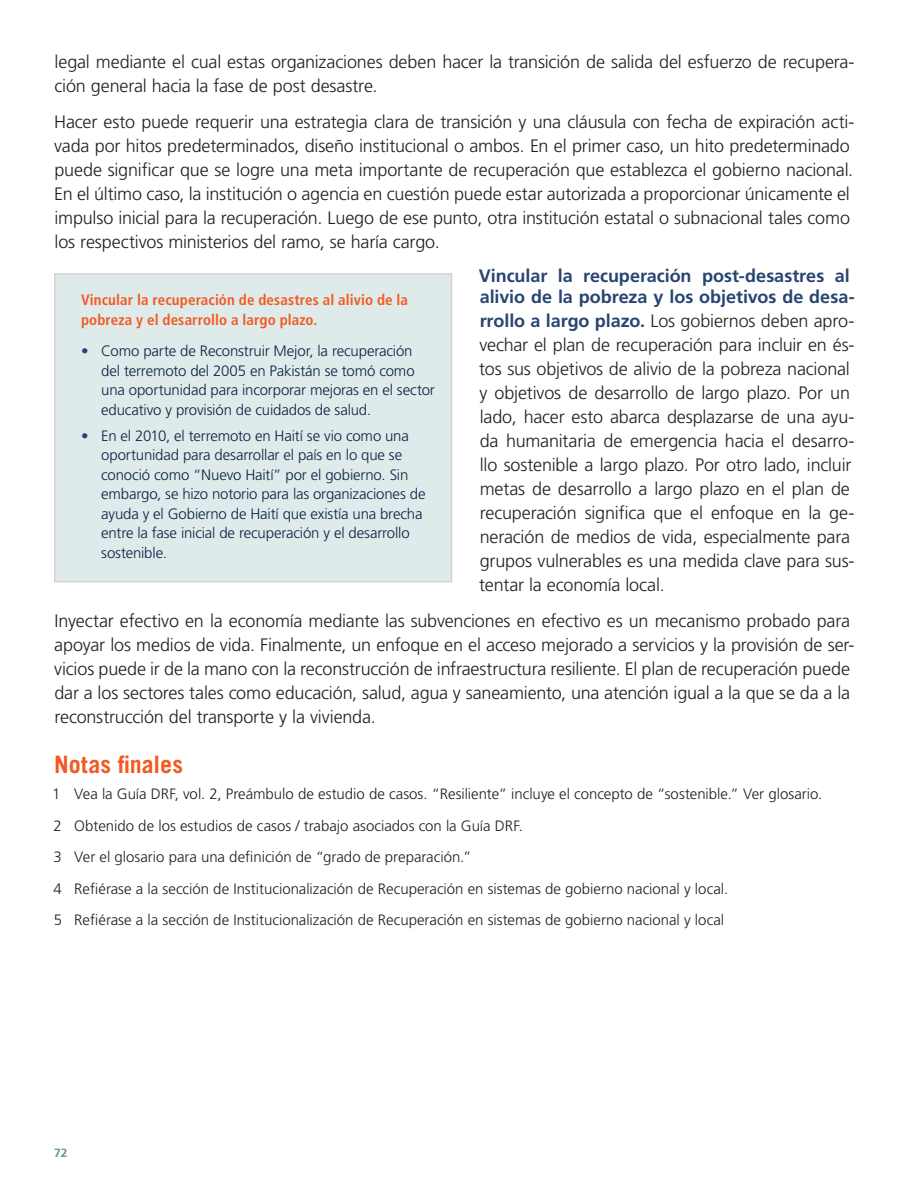
<style>
.page{position:relative;width:918px;height:1188px;background:#fff}
.page>*{position:absolute;margin:0;border:0;box-sizing:border-box;transform-origin:0 0}
.t1{font:700 24px "Trade Gothic LT Std";letter-spacing:.005em;color:#f15a22}
.t2{font:300 18px/24px "Frutiger";letter-spacing:-.01em;color:#231f20}
.t3{font:700 18px/21.6px "Frutiger";color:#284471}
.t4{font:300 15px/19.5px "Frutiger";letter-spacing:-.01em;color:#0b2445}
.t5{font:300 15px/31.5px "Frutiger";color:#231f20}
.t6{font:700 condensed 15px/19.5px "Frutiger LT Std";letter-spacing:.01em;color:#f15a22}
.t7{font:700 12px "Frutiger";color:#609a96}
.s1{font-weight:700;color:#284471}
</style>
<div class="page">
<div style="left:55px;top:274px;width:397px;height:308px;background:#dfebea"></div>
<p class="t2" style="left:54px;top:50px;width:802px">legal mediante el cual estas organizaciones deben hacer la transición de salida del esfuerzo de recupera&shy;ción general hacia la fase de post desastre.</p>
<p class="t2" style="left:54px;top:110px;width:802px">Hacer esto puede requerir una estrategia clara de transición y una cláusula con fecha de expiración acti&shy;vada por hitos predeterminados, diseño institucional o ambos. En el primer caso, un hito predeterminado puede significar que se logre una meta importante de recuperación que establezca el gobierno nacional.<br>En el último caso, la institución o agencia en cuestión puede estar autorizada a proporcionar únicamente el impulso inicial para la recuperación. Luego de ese punto, otra institución estatal o subnacional tales como los respectivos ministerios del ramo, se haría cargo.</p>
<p class="t3" style="left:479px;top:264px;width:377px">Vincular la recuperación post-desastres al alivio de la pobreza y los objetivos de desa-</p>
<p class="t2" style="left:479px;top:309px;width:377px"><span class="s1">rrollo a largo plazo.</span> Los gobiernos deben apro&shy;vechar el plan de recuperación para incluir en és&shy;tos sus objetivos de alivio de la pobreza nacional y objetivos de desarrollo de largo plazo. Por un lado, hacer esto abarca desplazarse de una ayu&shy;da humanitaria de emergencia hacia el desarro&shy;llo sostenible a largo plazo. Por otro lado, incluir metas de desarrollo a largo plazo en el plan de recuperación significa que el enfoque en la ge&shy;neración de medios de vida, especialmente para grupos vulnerables es una medida clave para sus&shy;tentar la economía local.</p>
<p class="t2" style="left:54px;top:609px;width:802px">Inyectar efectivo en la economía mediante las subvenciones en efectivo es un mecanismo probado para apoyar los medios de vida. Finalmente, un enfoque en el acceso mejorado a servicios y la provisión de ser&shy;vicios puede ir de la mano con la reconstrucción de infraestructura resiliente. El plan de recuperación puede dar a los sectores tales como educación, salud, agua y saneamiento, una atención igual a la que se da a la reconstrucción del transporte y la vivienda.</p>
<h1 class="t1" style="left:54px;top:750px;width:130px">Notas finales</h1>
<p class="t5" style="left:52px;top:778px;width:772px">1 Vea la Guía DRF, vol. 2, Preámbulo de estudio de casos. “Resiliente” incluye el concepto de “sostenible.” Ver glosario.<br>2 Obtenido de los estudios de casos / trabajo asociados con la Guía DRF.<br>3 Ver el glosario para una definición de “grado de preparación.”<br>4 Refiérase a la sección de Institucionalización de Recuperación en sistemas de gobierno nacional y local.<br>5 Refiérase a la sección de Institucionalización de Recuperación en sistemas de gobierno nacional y local</p>
<p class="t6" style="left:81px;top:290px;width:329px">Vincular la recuperación de desastres al alivio de la pobreza y el desarrollo a largo plazo.</p>
<p class="t4" style="left:101px;top:341px;width:335px;text-indent:-20px"><span class="s1">•</span> Como parte de Reconstruir Mejor, la recuperación del terremoto del 2005 en Pakistán se tomó como una oportunidad para incorporar mejoras en el sector educativo y provisión de cuidados de salud.</p>
<p class="t4" style="left:101px;top:426px;width:326px;text-indent:-20px"><span class="s1">•</span> En el 2010, el terremoto en Haití se vio como una oportunidad para desarrollar el país en lo que se conoció como “Nuevo Haití” por el gobierno. Sin embargo, se hizo notorio para las organizaciones de ayuda y el Gobierno de Haití que existía una brecha entre la fase inicial de recuperación y el desarrollo sostenible.</p>
<p class="t7" style="left:54px;top:1146px;width:15px">72</p>
</div>
